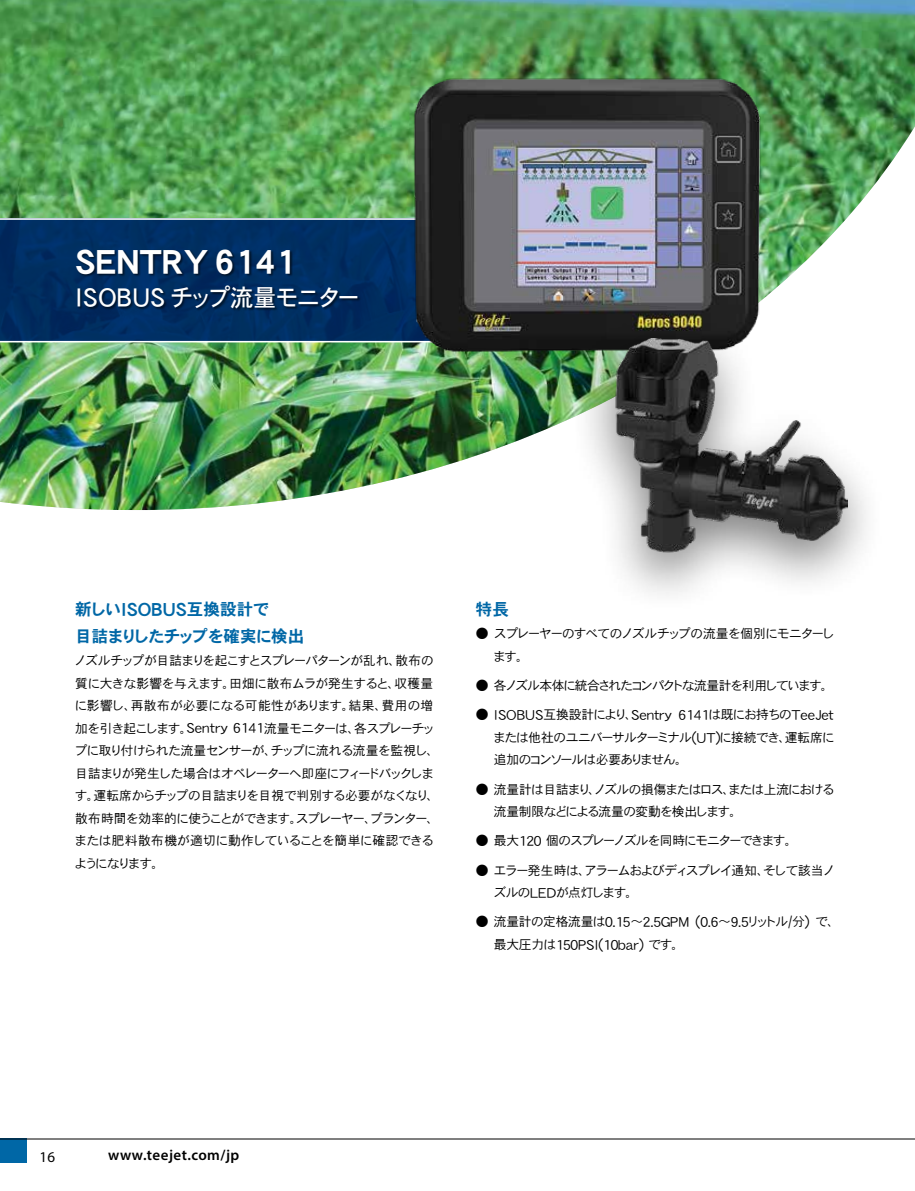
<style>
.page{position:relative;width:915px;height:1191px;background:#fff}
.page>*{position:absolute;margin:0;border:0;box-sizing:border-box;transform-origin:0 0}
.t1{font:36px "DFHS Gothic Std W9";color:#fff}
.t2{font:24px "DFHS Gothic Std W5";letter-spacing:-.065em;color:#fff;scale:.95 1}
.t3{font:16.5px/26.7px "DFHS Gothic Std W7";letter-spacing:-.045em;color:#0067a6}
.t4{font:15.3px "DFHS Gothic Std W3";letter-spacing:-.005em;color:#000}
.t5{font:600 15px "Myriad Pro";letter-spacing:.03em;color:#000}
.t6{font:15px "Myriad Pro";color:#000}
.t7{font:12.75px/22.5px "DFHS Gothic Std W3";letter-spacing:-.065em;color:#000}
.t8{font:12.75px/22.5px "DFHS Gothic Std W3";letter-spacing:-.09em;color:#000}
.t9{font:12.75px "DFHS Gothic Std W3";letter-spacing:-.035em;color:#000}
.t10{font:12.75px "DFHS Gothic Std W3";letter-spacing:-.115em;color:#000}
.t11{font:12.75px "DFHS Gothic Std W3";letter-spacing:-.095em;color:#000}
.s1{font-size:28.8px}
.s2{font-size:19.8px}
.s3{font-size:15.3px}
.s4{font-size:12.75px}
</style>
<div class="page">
<img style="left:0;top:0;width:914px;height:510px">
<svg style="left:0;top:218px;width:408px;height:124px;background:#083467"></svg>
<div style="left:77px;top:250px;width:284px;height:62px;background:#000;opacity:.6"></div>
<img style="left:408px;top:72px;width:362px;height:285px">
<div style="left:569px;top:314px;width:318px;height:301px;background:#000;opacity:.5"></div>
<img style="left:611px;top:339px;width:236px;height:218px">
<div style="left:0;top:1139px;width:27px;height:24px;background:#0067a6"></div>
<hr style="left:0;top:1138px;width:914px;height:1px;background:#000">
<h1 class="t1" style="left:75px;top:241px;width:222px">SENTRY 6141</h1>
<h2 class="t2" style="left:75px;top:284px;width:301px"><span class="s1">ISOBUS</span> チップ流量モニター</h2>
<p class="t3" style="left:75px;top:595px;width:230px">新しい<span class="s2">ISOBUS</span>互換設計で<br>目詰まりしたチップを確実に検出</p>
<p class="t7" style="left:74px;top:649px;width:367px">ノズルチップが目詰まりを起こすとスプレーパターンが乱れ、散布の質に大きな影響を与えます。田畑に散布ムラが発生すると、収穫量に影響し、再散布が必要になる可能性があります。結果、費用の増加を引き起こします。<span class="s3">Sentry 6141</span>流量モニターは、各スプレーチップに取り付けられた流量センサーが、チップに流れる流量を監視し、目詰まりが発生した場合はオペレーターへ即座にフィードバックします。運転席からチップの目詰まりを目視で判別する必要がなくなり、散布時間を効率的に使うことができます。スプレーヤー、プランター、または肥料散布機が適切に動作していることを簡単に確認できるようになります。</p>
<p class="t3" style="left:475px;top:595px;width:35px">特長</p>
<p class="t7" style="left:493px;top:622px;width:343px;text-indent:-17px">● スプレーヤーのすべてのノズルチップの流量を個別にモニターします。</p>
<p class="t10" style="left:475px;top:678px;width:359px">● 各ノズル本体に統合されたコンパクトな流量計を利用しています。</p>
<p class="t4" style="left:475px;top:706px;width:359px"><span class="s4">●</span> ISOBUS<span class="s4">互換設計により、</span>Sentry 6141<span class="s4">は既にお持ちの</span>TeeJet</p>
<p class="t7" style="left:493px;top:726px;width:343px">または他社のユニバーサルターミナル<span class="s3">(UT)</span>に接続でき、運転席に追加のコンソールは必要ありません。</p>
<p class="t7" style="left:493px;top:777px;width:342px;text-indent:-18px">● 流量計は目詰まり、ノズルの損傷またはロス、または上流における流量制限などによる流量の変動を検出します。</p>
<p class="t11" style="left:475px;top:834px;width:323px">● 最大<span class="s3">120</span> 個のスプレーノズルを同時にモニターできます。</p>
<p class="t8" style="left:493px;top:858px;width:343px;text-indent:-17px">● エラー発生時は、アラームおよびディスプレイ通知、そして該当ノズルの<span class="s3">LED</span>が点灯します。</p>
<p class="t9" style="left:475px;top:915px;width:366px">● 流量計の定格流量は<span class="s3">0.15</span>～<span class="s3">2.5GPM (0.6</span>～<span class="s3">9.5</span>リットル<span class="s3">/</span>分<span class="s3">)</span> で、</p>
<p class="t4" style="left:493px;top:935px;width:192px"><span class="s4">最大圧力は</span>150PSI(10bar) <span class="s4">です。</span></p>
<p class="t6" style="left:39px;top:1147px;width:17px">16</p>
<p class="t5" style="left:108px;top:1145px;width:133px">www.teejet.com/jp</p>
</div>
